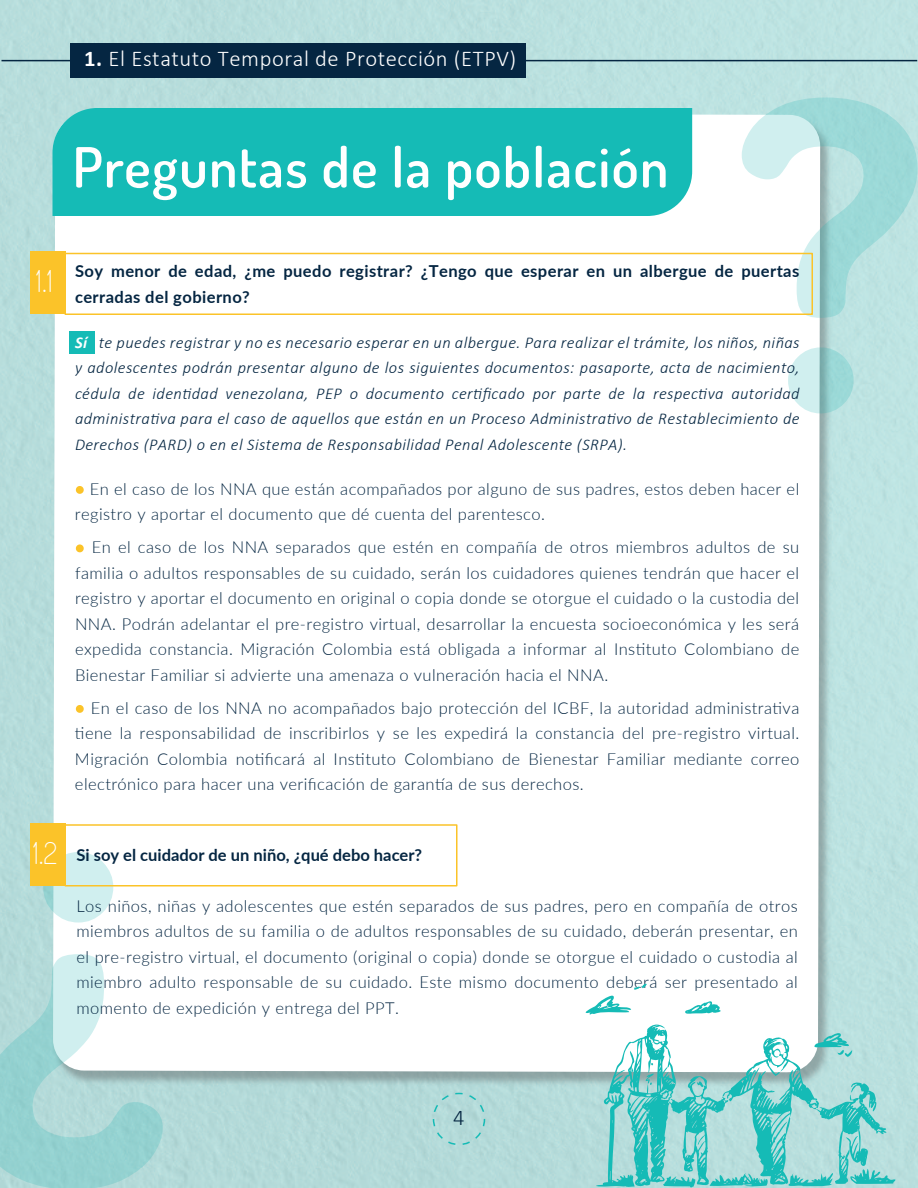
<style>
.page{position:relative;width:918px;height:1188px;background:#bbe1df}
.page>*{position:absolute;margin:0;border:0;box-sizing:border-box;transform-origin:0 0}
.t1{font:200 55.5px "Dosis";letter-spacing:.025em;color:#fff}
.t2{font:200 30px "Dosis";color:#fff}
.t3{font:300 22.65px "Calibri";letter-spacing:.025em;color:#fff}
.t4{font:300 22.5px "Calibri";color:#052642}
.t5{font:300 16.5px/25.5px "Lato";letter-spacing:.025em;color:#052642;text-align:justify}
.t6{font:italic 300 16.5px/25.5px "Calibri";letter-spacing:.025em;color:#052642;text-align:justify}
.t7{font:700 16.5px/25.5px "Lato";letter-spacing:.025em;color:#052642}
.t8{font:700 16.5px "Lato";color:#052642}
.s1{font-weight:700}
.s2{font-weight:700;color:#fff}
.s3{color:#fbc329}
</style>
<div class="page">
<img style="left:5px;top:67px;width:825px;height:1068px">
<div style="left:53px;top:113px;width:767px;height:959px;background:#fff"></div>
<svg style="left:0;top:852px;width:163px;height:336px"></svg>
<svg style="left:742px;top:98px;width:176px;height:315px"></svg>
<div style="left:52px;top:108px;width:640px;height:108px;background:#15bbb6"></div>
<div style="left:70px;top:44px;width:456px;height:34px;background:#052642"></div>
<hr style="left:2px;top:60px;width:915px;height:1px;background:#052642">
<div style="left:433px;top:1093px;width:52px;height:52px;border:2px dashed #15bbb6;border-radius:50%"></div>
<div style="left:64px;top:253px;width:749px;height:62px;border:2px solid #fbc329"></div>
<div style="left:64px;top:824px;width:394px;height:62px;border:2px solid #fbc329"></div>
<div style="left:69px;top:332px;width:25px;height:22px;background:#15bbb6"></div>
<svg style="left:74px;top:484px;width:12px;height:12px"></svg>
<svg style="left:74px;top:542px;width:12px;height:13px"></svg>
<svg style="left:74px;top:703px;width:12px;height:12px"></svg>
<svg style="left:685px;top:1000px;width:36px;height:14px"></svg>
<svg style="left:586px;top:983px;width:61px;height:32px;background:#d5f2f2"></svg>
<svg style="left:596px;top:1024px;width:300px;height:164px"></svg>
<div style="left:30px;top:251px;width:36px;height:63px;background:#fbc329"></div>
<div style="left:30px;top:824px;width:36px;height:62px;background:#fbc329"></div>
<h3 class="t3" style="left:84px;top:45px;width:434px"><span class="s1">1.</span> El Estatuto Temporal de Protección (ETPV)</h3>
<h1 class="t1" style="left:73px;top:129px;width:597px">Preguntas de la población</h1>
<h2 class="t2" style="left:36px;top:260px;width:19px">1.1</h2>
<p class="t7" style="left:75px;top:258px;width:726px">Soy menor de edad, ¿me puedo registrar? ¿Tengo que esperar en un albergue de puertas cerradas del gobierno?</p>
<p class="t6" style="left:75px;top:329px;width:726px"><span class="s2">Sí</span> te puedes registrar y no es necesario esperar en un albergue. Para realizar el trámite, los niños, niñas y adolescentes podrán presentar alguno de los siguientes documentos: pasaporte, acta de nacimiento, cédula de identidad venezolana, PEP o documento certificado por parte de la respectiva autoridad administrativa para el caso de aquellos que están en un Proceso Administrativo de Restablecimiento de Derechos (PARD) o en el Sistema de Responsabilidad Penal Adolescente (SRPA).</p>
<p class="t5" style="left:75px;top:476px;width:726px"><span class="s3">•</span> En el caso de los NNA que están acompañados por alguno de sus padres, estos deben hacer el registro y aportar el documento que dé cuenta del parentesco.</p>
<p class="t5" style="left:75px;top:534px;width:726px"><span class="s3">•</span> En el caso de los NNA separados que estén en compañía de otros miembros adultos de su familia o adultos responsables de su cuidado, serán los cuidadores quienes tendrán que hacer el registro y aportar el documento en original o copia donde se otorgue el cuidado o la custodia del NNA. Podrán adelantar el pre-registro virtual, desarrollar la encuesta socioeconómica y les será expedida constancia. Migración Colombia está obligada a informar al Instituto Colombiano de Bienestar Familiar si advierte una amenaza o vulneración hacia el NNA.</p>
<p class="t5" style="left:75px;top:695px;width:726px"><span class="s3">•</span> En el caso de los NNA no acompañados bajo protección del ICBF, la autoridad administrativa tiene la responsabilidad de inscribirlos y se les expedirá la constancia del pre-registro virtual.<br>Migración Colombia notificará al Instituto Colombiano de Bienestar Familiar mediante correo electrónico para hacer una verificación de garantía de sus derechos.</p>
<h2 class="t2" style="left:33px;top:833px;width:26px">1.2</h2>
<p class="t8" style="left:77px;top:843px;width:347px">Si soy el cuidador de un niño, ¿qué debo hacer?</p>
<p class="t5" style="left:77px;top:893px;width:723px">Los niños, niñas y adolescentes que estén separados de sus padres, pero en compañía de otros miembros adultos de su familia o de adultos responsables de su cuidado, deberán presentar, en el pre-registro virtual, el documento (original o copia) donde se otorgue el cuidado o custodia al miembro adulto responsable de su cuidado. Este mismo documento deberá ser presentado al momento de expedición y entrega del PPT.</p>
<h3 class="t4" style="left:453px;top:1104px;width:13px">4</h3>
</div>
